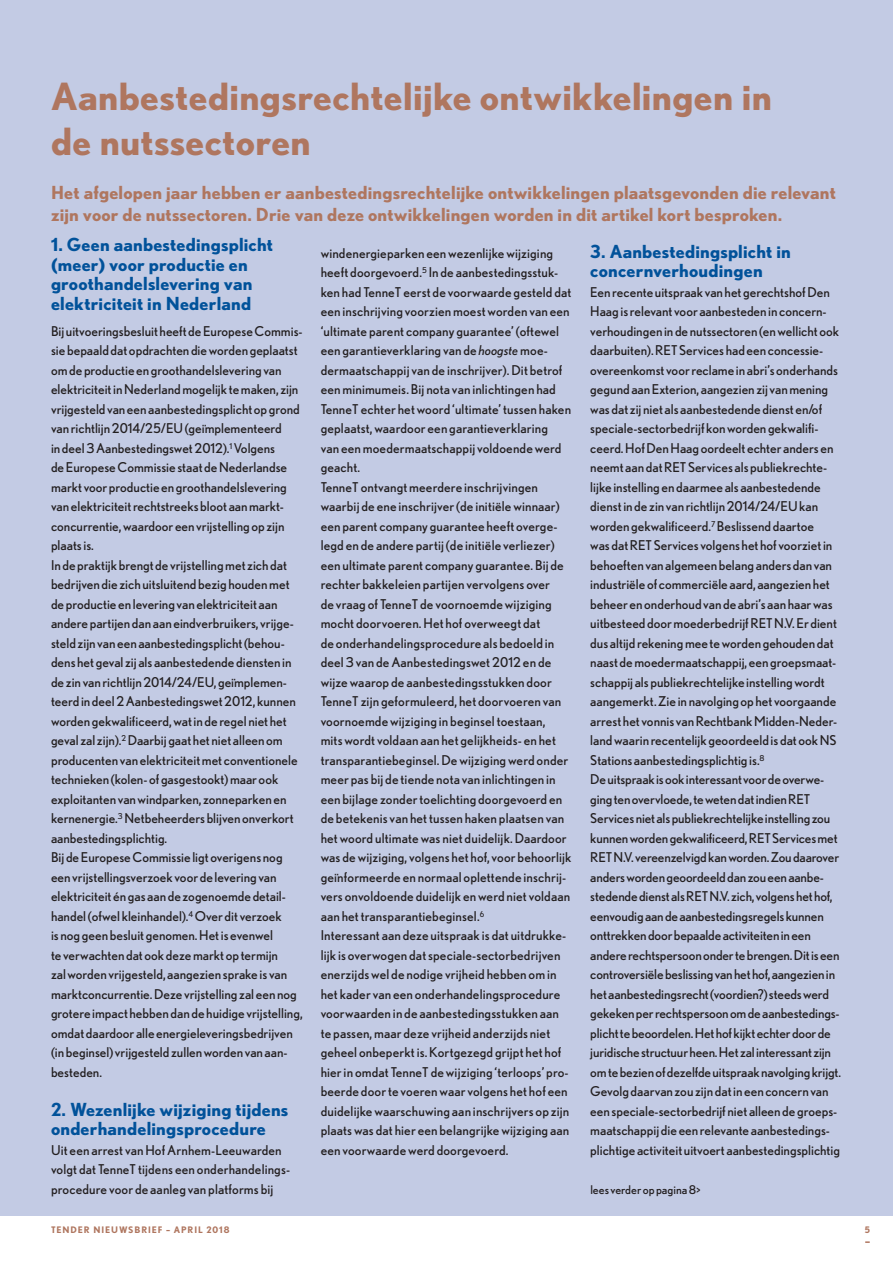
<style>
.page{position:relative;width:893px;height:1263px;background:#fff}
.page>*{position:absolute;margin:0;border:0;box-sizing:border-box;transform-origin:0 0}
.t1{font:700 37.5px/45px "Nobel";letter-spacing:.01em;color:#af765f}
.t2{font:700 18px/19.5px "Nobel";letter-spacing:.01em;color:#01529a}
.t3{font:700 18px/21.6px "Nobel";letter-spacing:.01em;color:#af765f}
.t4{font:13.5px/19.5px "Nobel";color:#231f20}
.t5{font:12px "Nobel";color:#231f20}
.t6{font:700 9px "Nobel";letter-spacing:.1em;color:#af765f}
.s1{font-style:italic}
</style>
<div class="page">
<div style="left:0;top:0;width:893px;height:1215px;background:#c3cbe4"></div>
<h1 class="t1" style="left:51px;top:73px;width:722px">Aanbestedingsrechtelijke ontwikkelingen in de nutssectoren</h1>
<h2 class="t3" style="left:51px;top:182px;width:786px">Het afgelopen jaar hebben er aanbestedingsrechtelijke ontwikkelingen plaatsgevonden die relevant zijn voor de nutssectoren. Drie van deze ontwikkelingen worden in dit artikel kort besproken.</h2>
<h2 class="t2" style="left:51px;top:235px;width:224px">1. Geen aanbestedingsplicht (meer) voor productie en groothandelslevering van elektriciteit in Nederland</h2>
<p class="t4" style="left:51px;top:321px;width:253px">Bij uitvoeringsbesluit heeft de Europese Commis&shy;sie bepaald dat opdrachten die worden geplaatst om de productie en groothandelslevering van elektriciteit in Nederland mogelijk te maken, zijn vrijgesteld van een aanbestedingsplicht op grond van richtlijn 2014/25/EU (geïmplementeerd<br>in deel 3 Aanbestedingswet 2012).<sup>1</sup> Volgens<br>de Europese Commissie staat de Nederlandse markt voor productie en groothandelslevering van elektriciteit rechtstreeks bloot aan markt&shy;concurrentie, waardoor een vrijstelling op zijn plaats is.<br>In de praktijk brengt de vrijstelling met zich dat bedrijven die zich uitsluitend bezig houden met de productie en levering van elektriciteit aan andere partijen dan aan eindverbruikers, vrijge&shy;steld zijn van een aanbestedingsplicht (behou&shy;dens het geval zij als aanbestedende diensten in de zin van richtlijn 2014/24/EU, geïmplemen&shy;teerd in deel 2 Aanbestedingswet 2012, kunnen worden gekwalificeerd, wat in de regel niet het geval zal zijn).<sup>2</sup> Daarbij gaat het niet alleen om producenten van elektriciteit met conventionele technieken (kolen- of gasgestookt) maar ook exploitanten van windparken, zonneparken en kernenergie.<sup>3</sup> Netbeheerders blijven onverkort aanbestedingsplichtig.<br>Bij de Europese Commissie ligt overigens nog een vrijstellingsverzoek voor de levering van elektriciteit én gas aan de zogenoemde detail&shy;handel (ofwel kleinhandel).<sup>4</sup> Over dit verzoek<br>is nog geen besluit genomen. Het is evenwel<br>te verwachten dat ook deze markt op termijn<br>zal worden vrijgesteld, aangezien sprake is van marktconcurrentie. Deze vrijstelling zal een nog grotere impact hebben dan de huidige vrijstelling, omdat daardoor alle energieleveringsbedrijven (in beginsel) vrijgesteld zullen worden van aan&shy;besteden.</p>
<h2 class="t2" style="left:51px;top:1099px;width:239px">2. Wezenlijke wijziging tijdens onderhandelingsprocedure</h2>
<p class="t4" style="left:51px;top:1140px;width:241px">Uit een arrest van Hof Arnhem-Leeuwarden volgt dat TenneT tijdens een onderhandelings&shy;procedure voor de aanleg van platforms bij</p>
<p class="t4" style="left:321px;top:243px;width:252px">windenergieparken een wezenlijke wijziging heeft doorgevoerd.<sup>5</sup> In de aanbestedingsstuk&shy;ken had TenneT eerst de voorwaarde gesteld dat een inschrijving voorzien moest worden van een ‘ultimate parent company guarantee’ (oftewel een garantieverklaring van de <span class="s1">hoogste</span> moe&shy;dermaatschappij van de inschrijver). Dit betrof een minimumeis. Bij nota van inlichtingen had TenneT echter het woord ‘ultimate’ tussen haken geplaatst, waardoor een garantieverklaring<br>van een moedermaatschappij voldoende werd geacht.<br>TenneT ontvangt meerdere inschrijvingen waarbij de ene inschrijver (de initiële winnaar) een parent company guarantee heeft overge&shy;legd en de andere partij (de initiële verliezer) een ultimate parent company guarantee. Bij de rechter bakkeleien partijen vervolgens over<br>de vraag of TenneT de voornoemde wijziging mocht doorvoeren. Het hof overweegt dat<br>de onderhandelingsprocedure als bedoeld in deel 3 van de Aanbestedingswet 2012 en de wijze waarop de aanbestedingsstukken door TenneT zijn geformuleerd, het doorvoeren van voornoemde wijziging in beginsel toestaan,<br>mits wordt voldaan aan het gelijkheids- en het transparantiebeginsel. De wijziging werd onder meer pas bij de tiende nota van inlichtingen in een bijlage zonder toelichting doorgevoerd en de betekenis van het tussen haken plaatsen van het woord ultimate was niet duidelijk. Daardoor was de wijziging, volgens het hof, voor behoorlijk geïnformeerde en normaal oplettende inschrij&shy;vers onvoldoende duidelijk en werd niet voldaan aan het transparantiebeginsel.<sup>6<br></sup>Interessant aan deze uitspraak is dat uitdrukke&shy;lijk is overwogen dat speciale-sectorbedrijven enerzijds wel de nodige vrijheid hebben om in het kader van een onderhandelingsprocedure voorwaarden in de aanbestedingsstukken aan te passen, maar deze vrijheid anderzijds niet geheel onbeperkt is. Kortgezegd grijpt het hof hier in omdat TenneT de wijziging ‘terloops’ pro&shy;beerde door te voeren waar volgens het hof een duidelijke waarschuwing aan inschrijvers op zijn plaats was dat hier een belangrijke wijziging aan een voorwaarde werd doorgevoerd.</p>
<h2 class="t2" style="left:590px;top:241px;width:202px">3. Aanbestedingsplicht in concernverhoudingen</h2>
<p class="t4" style="left:590px;top:282px;width:250px">Een recente uitspraak van het gerechtshof Den Haag is relevant voor aanbesteden in concern&shy;verhoudingen in de nutssectoren (en wellicht ook daarbuiten). RET</p>
<p class="t4" style="left:590px;top:340px;width:249px;text-indent:89px">Services had een concessie&shy;overeenkomst voor reclame in abri’s onderhands gegund aan Exterion, aangezien zij van mening was dat zij niet als aanbestedende dienst en/of speciale-sectorbedrijf kon worden gekwalifi&shy;ceerd. Hof Den Haag oordeelt echter anders en neemt aan dat RET</p>
<p class="t4" style="left:590px;top:457px;width:238px;text-indent:98px">Services als publiekrechte&shy;lijke instelling en daarmee als aanbestedende dienst in de zin van richtlijn 2014/24/EU kan worden gekwalificeerd.<sup>7</sup> Beslissend daartoe was dat RET</p>
<p class="t4" style="left:590px;top:535px;width:244px;text-indent:63px">Services volgens het hof voorziet in behoeften van algemeen belang anders dan van industriële of commerciële aard, aangezien het beheer en onderhoud van de abri’s aan haar was uitbesteed door moederbedrijf RET</p>
<p class="t4" style="left:590px;top:613px;width:252px;text-indent:184px">N.V. Er dient dus altijd rekening mee te worden gehouden dat naast de moedermaatschappij, een groepsmaat&shy;schappij als publiekrechtelijke instelling wordt aangemerkt. Zie in navolging op het voorgaande arrest het vonnis van Rechtbank Midden-Neder&shy;land waarin recentelijk geoordeeld is dat ook NS Stations aanbestedingsplichtig is.<sup>8<br></sup>De uitspraak is ook interessant voor de overwe&shy;ging ten overvloede, te weten dat indien RET Services niet als publiekrechtelijke instelling zou kunnen worden gekwalificeerd, RET Services met RET N.V. vereenzelvigd kan worden. Zou daarover anders worden geoordeeld dan zou een aanbe&shy;stedende dienst als RET N.V. zich, volgens het hof, eenvoudig aan de aanbestedingsregels kunnen onttrekken door bepaalde activiteiten in een andere rechtspersoon onder te brengen. Dit is een controversiële beslissing van het hof, aangezien in het aanbestedingsrecht (voordien?) steeds werd gekeken per rechtspersoon om de aanbestedings&shy;plicht te beoordelen. Het hof kijkt echter door de juridische structuur heen. Het zal interessant zijn om te bezien of dezelfde uitspraak navolging krijgt.<br>Gevolg daarvan zou zijn dat in een concern van een speciale-sectorbedrijf niet alleen de groeps&shy;maatschappij die een relevante aanbestedings&shy;plichtige activiteit uitvoert aanbestedingsplichtig</p>
<p class="t5" style="left:590px;top:1183px;width:112px">lees verder op pagina 8&gt;</p>
<p class="t6" style="left:51px;top:1224px;width:180px">TENDER NIEUWSBRIEF – APRIL 2018</p>
<p class="t6" style="left:865px;top:1224px;width:7px">5</p>
</div>
